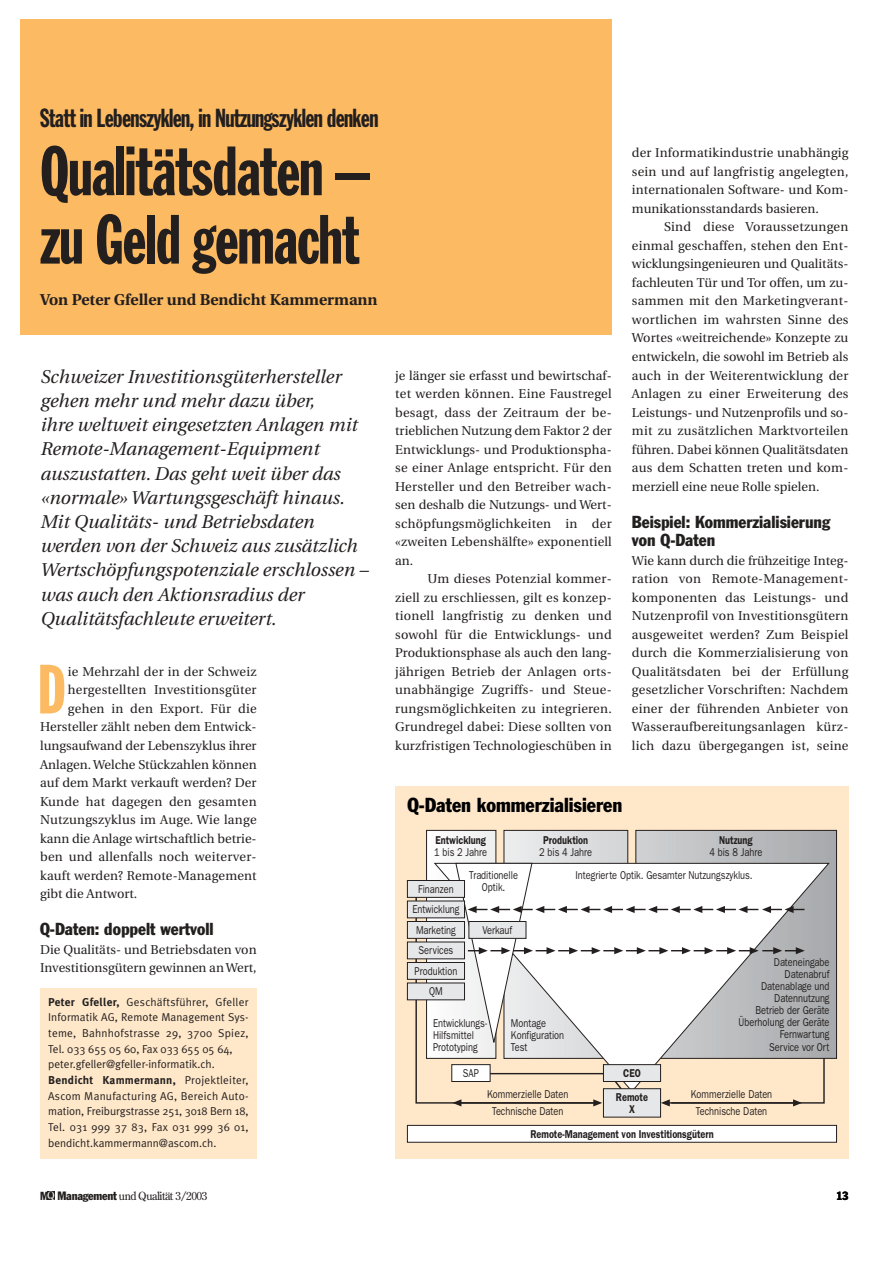
<style>
.page{position:relative;width:893px;height:1263px;background:#fff}
.page>*{position:absolute;margin:0;border:0;box-sizing:border-box;transform-origin:0 0}
.t1{font:68.4px/68.4px "Franklin Gothic Extra Cond";letter-spacing:-.015em;color:#231f1f}
.t2{font:68.4px "Franklin Gothic Extra Cond";color:#fcba62}
.t3{font:25.65px "Franklin Gothic Extra Cond";letter-spacing:-.025em;color:#231f1f}
.t4{font:condensed 19.95px "Franklin Gothic";color:#000}
.t5{font:italic 18.6px/24.3px "Utopia";color:#231f1f}
.t6{font:condensed 17.1px/18.5px "Franklin Gothic";color:#231f1f}
.t7{font:700 15.6px "Utopia";color:#231f1f}
.t8{font:12.9px/18.5px "Utopia";letter-spacing:.01em;color:#231f1f;text-align:justify}
.t9{font:condensed 11.85px "Franklin Gothic";color:#000}
.t10{font:11.4px/12.1px "Franklin Gothic";color:#231f1f;text-align:center;scale:.81 1}
.t11{font:11.4px/15.8px "Meta Plus Normal";letter-spacing:.005em;color:#231f1f}
.t12{font:600 11.4px/12.1px "Franklin Gothic";color:#231f1f;text-align:center;scale:.81 1}
.t13{font:700 11.4px "Meta Plus";letter-spacing:.02em;color:#231f1f}
.t14{font:11.25px "Century Old Style";letter-spacing:-.04em;color:#231f1f}
.s1{font-family:"Meta Plus";font-weight:700}
.s2{font-family:"Meta Plus Normal";font-weight:400}
.s3{font-family:"Franklin Gothic";font-stretch:condensed;font-size:11.55px}
.s4{font-size:10.2px;color:#fff}
.s5{font-family:"Franklin Gothic";font-stretch:condensed;font-size:12px}
</style>
<div class="page">
<div style="left:48px;top:1192px;width:7px;height:8px;background:#231f1f"></div>
<div style="left:20px;top:20px;width:591px;height:315px;background:#fcba62"></div>
<div style="left:40px;top:988px;width:216px;height:171px;background:#ffe8ca"></div>
<div style="left:395px;top:787px;width:453px;height:372px;background:#ffe8ca"></div>
<svg style="left:426px;top:830px;width:411px;height:229px;background:#c3c4c5"></svg>
<div style="left:407px;top:921px;width:58px;height:18px;background:#e6e7e8;border:1px solid #231f1f"></div>
<div style="left:407px;top:942px;width:58px;height:17px;background:#e6e7e8;border:1px solid #231f1f"></div>
<div style="left:407px;top:962px;width:58px;height:18px;background:#e6e7e8;border:1px solid #231f1f"></div>
<div style="left:407px;top:983px;width:58px;height:17px;background:#e6e7e8;border:1px solid #231f1f"></div>
<div style="left:407px;top:901px;width:58px;height:17px;background:#e6e7e8;border:1px solid #231f1f"></div>
<div style="left:407px;top:880px;width:58px;height:18px;background:#e6e7e8;border:1px solid #231f1f"></div>
<div style="left:603px;top:1088px;width:58px;height:29px;background:#e6e7e8"></div>
<svg style="left:415px;top:863px;width:410px;height:243px"></svg>
<div style="left:451px;top:1064px;width:39px;height:18px;background:#fff;border:1px solid #231f1f"></div>
<div style="left:407px;top:1125px;width:429px;height:18px;background:#fff;border:1px solid #231f1f"></div>
<h2 class="t3" style="left:40px;top:109px;width:340px">Statt in Lebenszyklen, in Nutzungszyklen denken</h2>
<h1 class="t1" style="left:40px;top:142px;width:331px">Qualitätsdaten – zu Geld gemacht</h1>
<p class="t7" style="left:40px;top:294px;width:339px">Von Peter Gfeller und Bendicht Kammermann</p>
<p class="t5" style="left:40px;top:366px;width:329px">Schweizer Investitionsgüterhersteller gehen mehr und mehr dazu über,<br>ihre weltweit eingesetzten Anlagen mit Remote-Management-Equipment auszustatten. Das geht weit über das «normale» Wartungsgeschäft hinaus.<br>Mit Qualitäts- und Betriebsdaten werden von der Schweiz aus zusätzlich Wertschöpfungspotenziale erschlossen – was auch den Aktionsradius der Qualitätsfachleute erweitert.</p>
<p class="t8" style="left:68px;top:663px;width:190px">ie Mehrzahl der in der Schweiz</p>
<p class="t8" style="left:68px;top:682px;width:190px">hergestellten Investitionsgüter</p>
<p class="t8" style="left:68px;top:701px;width:190px">gehen in den Export. Für die</p>
<p class="t8" style="left:40px;top:719px;width:218px">Hersteller zählt neben dem Entwick-</p>
<p class="t8" style="left:40px;top:738px;width:218px">lungsaufwand der Lebenszyklus ihrer</p>
<p class="t8" style="left:40px;top:756px;width:218px">Anlagen. Welche Stückzahlen können</p>
<p class="t8" style="left:40px;top:775px;width:218px">auf dem Markt verkauft werden? Der</p>
<p class="t8" style="left:40px;top:793px;width:218px">Kunde hat dagegen den gesamten</p>
<p class="t8" style="left:40px;top:812px;width:218px">Nutzungszyklus im Auge. Wie lange</p>
<p class="t8" style="left:40px;top:830px;width:218px">kann die Anlage wirtschaftlich betrie-</p>
<p class="t8" style="left:40px;top:849px;width:218px">ben und allenfalls noch weiterver-</p>
<p class="t8" style="left:40px;top:867px;width:218px">kauft werden? Remote-Management</p>
<p class="t8" style="left:40px;top:886px;width:99px">gibt die Antwort.</p>
<h3 class="t6" style="left:40px;top:921px;width:175px">Q-Daten: doppelt wertvoll</h3>
<p class="t8" style="left:40px;top:941px;width:218px">Die Qualitäts- und Betriebsdaten von<br>Investitionsgütern gewinnen an Wert,</p>
<h1 class="t2" style="left:37px;top:665px;width:31px">D</h1>
<p class="t11" style="left:48px;top:994px;width:202px"><span class="s1">Peter Gfeller,</span> Geschäftsführer, Gfeller Informatik AG, Remote Management Sys&shy;teme, Bahnhofstrasse 29, 3700 Spiez, Tel. 033 655 05 60, Fax 033 655 05 64, peter.gfeller@gfeller-informatik.ch.</p>
<p class="t13" style="left:48px;top:1076px;width:202px">Bendicht Kammermann, <span class="s2">Projektleiter,</span></p>
<p class="t11" style="left:48px;top:1089px;width:202px;text-align:justify">Ascom Manufacturing AG, Bereich Auto&shy;mation, Freiburgstrasse 251, 3018 Bern 18, Tel. 031 999 37 83, Fax 031 999 36 01, bendicht.kammermann@ascom.ch.</p>
<p class="t8" style="left:395px;top:367px;width:218px">je länger sie erfasst und bewirtschaf&shy;tet werden können. Eine Faustregel besagt, dass der Zeitraum der be&shy;trieblichen Nutzung dem Faktor 2 der Entwicklungs- und Produktionspha&shy;se einer Anlage entspricht. Für den Hersteller und den Betreiber wach&shy;sen deshalb die Nutzungs- und Wert&shy;schöpfungsmöglichkeiten in der «zweiten Lebenshälfte» exponentiell an.</p>
<p class="t8" style="left:395px;top:571px;width:218px;text-indent:32px">Um dieses Potenzial kommer&shy;ziell zu erschliessen, gilt es konzep&shy;tionell langfristig zu denken und sowohl für die Entwicklungs- und Produktionsphase als auch den lang&shy;jährigen Betrieb der Anlagen orts&shy;unabhängige Zugriffs- und Steue&shy;rungsmöglichkeiten zu integrieren.<br>Grundregel dabei: Diese sollten von kurzfristigen Technologieschüben in</p>
<p class="t8" style="left:632px;top:145px;width:218px">der Informatikindustrie unabhängig sein und auf langfristig angelegten, internationalen Software- und Kom&shy;munikationsstandards basieren.</p>
<p class="t8" style="left:632px;top:219px;width:218px;text-indent:32px">Sind diese Voraussetzungen einmal geschaffen, stehen den Ent&shy;wicklungsingenieuren und Qualitäts&shy;fachleuten Tür und Tor offen, um zu&shy;sammen mit den Marketingverant&shy;wortlichen im wahrsten Sinne des Wortes «weitreichende» Konzepte zu entwickeln, die sowohl im Betrieb als auch in der Weiterentwicklung der Anlagen zu einer Erweiterung des Leistungs- und Nutzenprofils und so&shy;mit zu zusätzlichen Marktvorteilen führen. Dabei können Qualitätsdaten aus dem Schatten treten und kom&shy;merziell eine neue Rolle spielen.</p>
<h3 class="t6" style="left:632px;top:514px;width:200px">Beispiel: Kommerzialisierung von Q-Daten</h3>
<p class="t8" style="left:632px;top:552px;width:218px">Wie kann durch die frühzeitige Integ&shy;ration von Remote-Management&shy;komponenten das Leistungs- und Nutzenprofil von Investitionsgütern ausgeweitet werden? Zum Beispiel durch die Kommerzialisierung von Qualitätsdaten bei der Erfüllung gesetzlicher Vorschriften: Nachdem einer der führenden Anbieter von Wasseraufbereitungsanlagen kürz&shy;lich dazu übergegangen ist, seine</p>
<h3 class="t4" style="left:407px;top:798px;width:216px">Q-Daten kommerzialisieren</h3>
<p class="t12" style="left:435px;top:835px;width:64px">Entwicklung</p>
<p class="t10" style="left:434px;top:847px;width:67px">1 bis 2 Jahre</p>
<p class="t12" style="left:543px;top:835px;width:57px">Produktion</p>
<p class="t10" style="left:539px;top:847px;width:67px">2 bis 4 Jahre</p>
<p class="t12" style="left:719px;top:835px;width:43px">Nutzung</p>
<p class="t10" style="left:709px;top:847px;width:67px">4 bis 8 Jahre</p>
<p class="t10" style="left:418px;top:884px;width:45px">Finanzen</p>
<p class="t10" style="left:412px;top:904px;width:60px">Entwicklung</p>
<p class="t10" style="left:469px;top:870px;width:62px">Traditionelle<br>Optik.</p>
<p class="t10" style="left:575px;top:870px;width:220px">Integrierte Optik. Gesamter Nutzungszyklus.</p>
<p class="t10" style="left:414px;top:921px;width:54px;line-height:20.5px">Marketing<br>Services<br>Produktion<br>QM</p>
<p class="t10" style="left:482px;top:925px;width:38px">Verkauf</p>
<p class="t10" style="left:433px;top:1018px;width:68px;text-align:left">Entwicklungs-<br>Hilfsmittel<br>Prototyping</p>
<p class="t10" style="left:463px;top:1068px;width:21px">SAP</p>
<p class="t10" style="left:511px;top:1018px;width:67px;text-align:left">Montage<br>Konfiguration<br>Test</p>
<p class="t12" style="left:623px;top:1068px;width:23px">CEO</p>
<p class="t10" style="left:738px;top:957px;width:114px;text-align:right">Dateneingabe<br>Datenabruf<br>Datenablage und<br>Datennutzung<br>Betrieb der Geräte<br>Überholung der Geräte<br>Fernwartung<br>Service vor Ort</p>
<p class="t10" style="left:487px;top:1087px;width:102px;line-height:17.1px">Kommerzielle Daten<br>Technische Daten</p>
<p class="t10" style="left:691px;top:1087px;width:102px;line-height:17.1px">Kommerzielle Daten<br>Technische Daten</p>
<p class="t12" style="left:616px;top:1092px;width:41px">Remote<br>X</p>
<p class="t12" style="left:530px;top:1129px;width:228px">Remote-Management von Investitionsgütern</p>
<p class="t14" style="left:40px;top:1191px;width:169px"><span class="s3">M</span><span class="s4">Q</span> <span class="s5">Management</span> und Qualität 3/2003</p>
<p class="t9" style="left:836px;top:1191px;width:14px">13</p>
</div>
